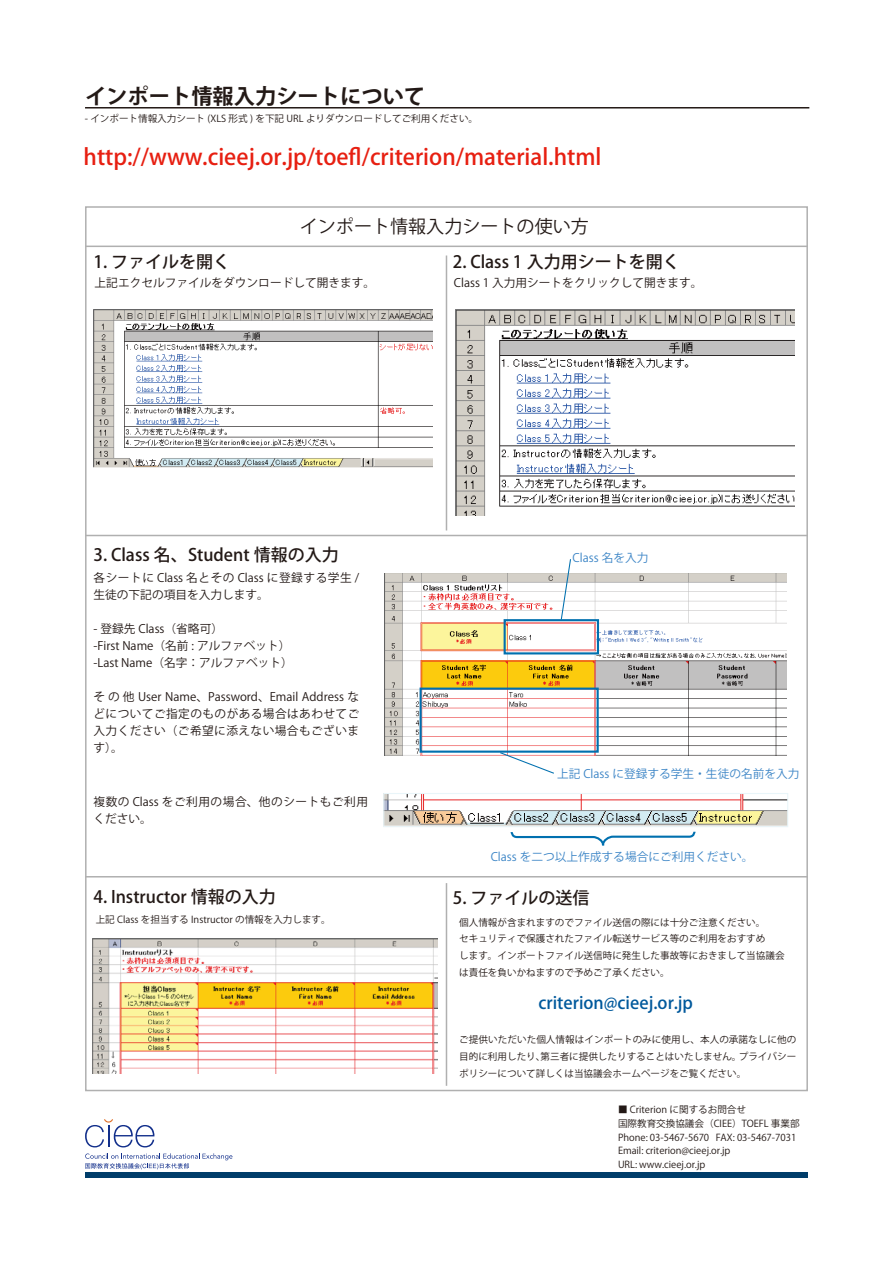
<style>
.page{position:relative;width:893px;height:1263px;background:#fff}
.page>*{position:absolute;margin:0;border:0;box-sizing:border-box;transform-origin:0 0}
.t1{font:500 22.35px "Koz Go Pro";color:#e71f11}
.t2{font:700 21.3px "Koz Go Pro";color:#231916}
.t3{font:18px "Koz Go Pro";color:#231916}
.t4{font:500 16.95px "Koz Go Pro";color:#231916}
.t5{font:500 16.95px "Koz Go Pro";color:#00599c}
.t6{font:11.7px/17px "Koz Go Pro";color:#231916}
.t7{font:11.7px "Koz Go Pro";color:#3c85c6}
.t8{font:11.7px/17px "Koz Go Pro";letter-spacing:.045em;color:#231916}
.t9{font:9.6px/16.8px "Koz Go Pro";color:#231916}
</style>
<div class="page">
<hr style="left:85px;top:246px;width:723px;height:1px;background:#b0b0b0">
<hr style="left:85px;top:535px;width:723px;height:1px;background:#b0b0b0">
<hr style="left:85px;top:876px;width:723px;height:1px;background:#b0b0b0">
<hr style="left:446px;top:883px;width:1px;height:203px;background:#b0b0b0">
<hr style="left:446px;top:255px;width:1px;height:275px;background:#b0b0b0">
<hr style="left:85px;top:107px;width:724px;height:2px;background:#231916">
<img style="left:385px;top:573px;width:402px;height:183px">
<img style="left:385px;top:795px;width:401px;height:30px">
<div style="left:383px;top:793px;width:405px;height:34px;border:1px solid #e9f5f9"></div>
<svg style="left:510px;top:831px;width:186px;height:15px"></svg>
<div style="left:504px;top:619px;width:95px;height:35px;border:2px solid #0070af"></div>
<div style="left:420px;top:687px;width:179px;height:66px;border:2px solid #0070af"></div>
<svg style="left:560px;top:559px;width:12px;height:62px"></svg>
<svg style="left:499px;top:751px;width:56px;height:23px"></svg>
<img style="left:92px;top:939px;width:346px;height:135px">
<img style="left:94px;top:309px;width:339px;height:159px">
<img style="left:455px;top:309px;width:339px;height:206px">
<svg style="left:85px;top:1119px;width:70px;height:28px"></svg>
<svg style="left:85px;top:1153px;width:147px;height:16px"></svg>
<div style="left:85px;top:1172px;width:723px;height:6px;background:#003d6a"></div>
<h2 class="t2" style="left:85px;top:82px;width:342px">インポート情報入力シートについて</h2>
<p class="t9" style="left:85px;top:111px;width:395px">- インポート情報入力シート (XLS 形式 ) を下記 URL よりダウンロードしてご利用ください。</p>
<h1 class="t1" style="left:84px;top:142px;width:519px">http://www.cieej.or j p. /toefl/criterion/material.html</h1>
<h3 class="t4" style="left:94px;top:251px;width:138px">1. ファイルを開く</h3>
<h3 class="t3" style="left:300px;top:215px;width:291px">インポート情報入力シートの使い方</h3>
<h3 class="t4" style="left:453px;top:251px;width:228px">2. Class 1 入力用シートを開く</h3>
<p class="t6" style="left:95px;top:274px;width:282px">上記エクセルファイルをダウンロードして開きます。</p>
<p class="t6" style="left:454px;top:274px;width:250px">Class 1 入力用シートをクリックして開きます。</p>
<h3 class="t4" style="left:94px;top:544px;width:247px">3. Class 名、Student 情報の入力</h3>
<p class="t6" style="left:94px;top:570px;width:267px">各シートに Class 名とその Class に登録する学生 /生徒の下記の項目を入力します。</p>
<p class="t6" style="left:94px;top:621px;width:201px">- 登録先 Class（省略可(<br>-First Name（名前 : アルファベット( -Last Name（名字：アルファベット(</p>
<p class="t6" style="left:94px;top:689px;width:267px;text-align:justify">その他 User Name、Password、Email Address などについてご指定のものがある場合はあわせてご入力ください（ご希望に添えない場合もございます。(</p>
<p class="t8" style="left:94px;top:794px;width:276px">複数の Class をご利用の場合、他のシートもご利用ください。</p>
<h3 class="t4" style="left:94px;top:886px;width:184px">4. Instructor 情報の入力</h3>
<p class="t9" style="left:96px;top:911px;width:237px">上記 Class を担当する Instructor の情報を入力します。</p>
<p class="t7" style="left:573px;top:550px;width:77px">Class 名を入力</p>
<p class="t7" style="left:557px;top:766px;width:244px">上記 Class に登録する学生・生徒の名前を入力</p>
<p class="t7" style="left:491px;top:849px;width:264px">Class を二つ以上作成する場合にご利用ください。</p>
<h3 class="t4" style="left:453px;top:887px;width:138px">5. ファイルの送信</h3>
<p class="t9" style="left:459px;top:914px;width:308px">個人情報が含まれますのでファイル送信の際には十分ご注意ください。</p>
<p class="t9" style="left:459px;top:931px;width:327px">セキュリティで保護されたファイル転送サービス等のご利用をおすすめ<br>します。インポートファイル送信時に発生した事故等におきまして当協議会は責任を負いかねますので予めご了承ください。</p>
<h3 class="t5" style="left:538px;top:992px;width:156px">criterion@cieej.or j p.</h3>
<p class="t9" style="left:459px;top:1031px;width:339px;text-align:right">ご提供いただいた個人情報はインポートのみに使用し、本人の承諾なしに他のプライバシー</p>
<p class="t9" style="left:541px;top:1048px;width:202px">第三者に提供したりすることはいたしません。</p>
<p class="t9" style="left:459px;top:1048px;width:289px">目的に利用したり、<br>ポリシーについて詳しくは当協議会ホームページをご覧ください。</p>
<p class="t9" style="left:618px;top:1101px;width:130px">■ Criterion に関するお問合せ</p>
<p class="t9" style="left:618px;top:1115px;width:183px">国際教育交換協議会（CIEE）TOEFL 事業部</p>
<p class="t9" style="left:716px;top:1129px;width:82px">FAX: 03-5467-7031</p>
<p class="t9" style="left:618px;top:1130px;width:114px;line-height:13.8px">Phone: 03-5467-5670<br>Email: criterion@cieej.or j p.<br>URL: www.cieej.or j p.</p>
</div>
